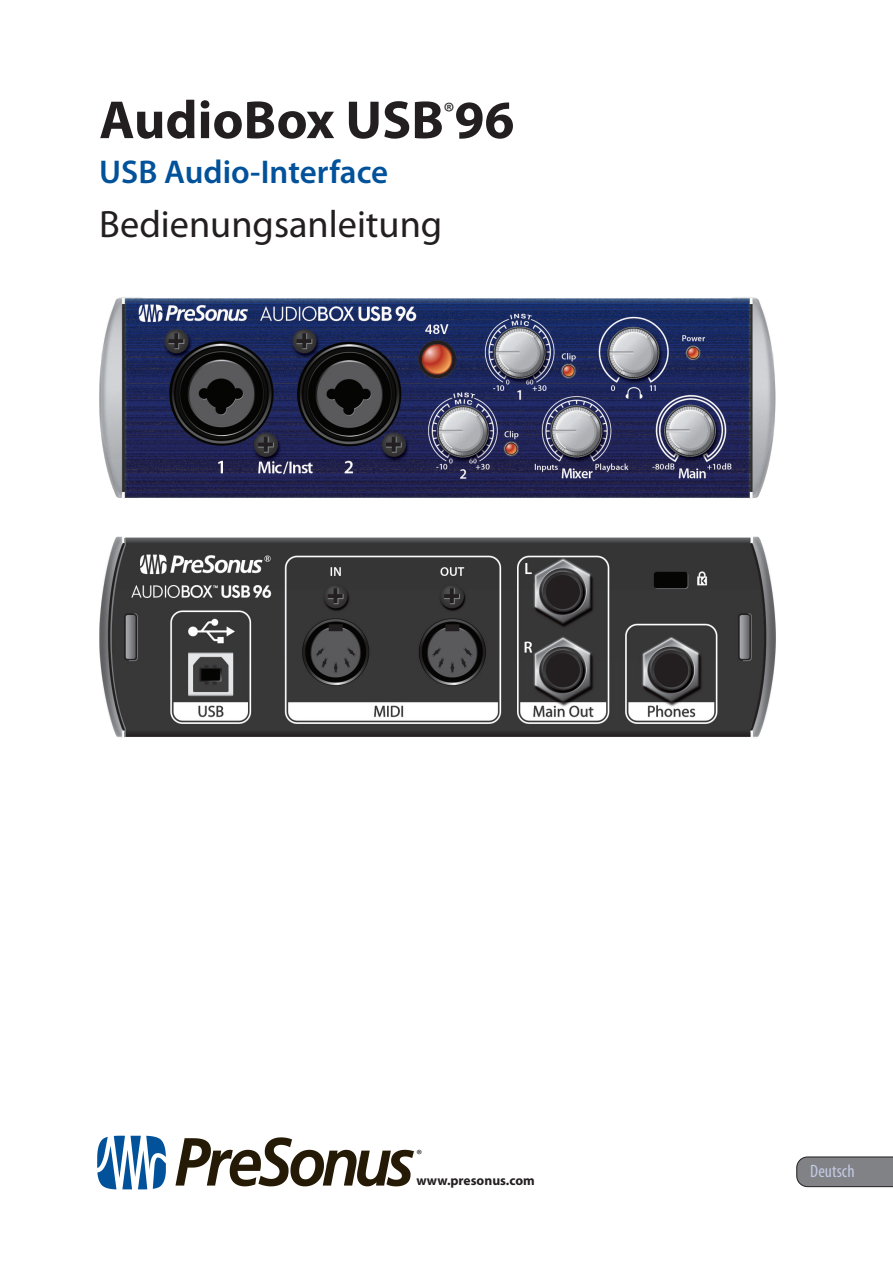
<style>
.page{position:relative;width:893px;height:1263px;background:#fff}
.page>*{position:absolute;margin:0;border:0;box-sizing:border-box;transform-origin:0 0}
.t1{font:700 54px "Myriad Pro";color:#231f20}
.t2{font:38.25px "Myriad Pro";color:#231f20}
.t3{font:600 33px "Myriad Pro";color:#01529b}
.t4{font:condensed 18px "Myriad Pro";color:#c3cbe4}
.t5{font:700 13.5px "Myriad Pro";color:#231f20}
.t6{font:13.5px "Myriad Pro";color:#231f20}
</style>
<div class="page">
<svg style="left:796px;top:1156px;width:97px;height:31px;background:#7e8082"></svg>
<svg style="left:97px;top:1136px;width:69px;height:53px"></svg>
<svg style="left:175px;top:1137px;width:239px;height:49px"></svg>
<img style="left:99px;top:297px;width:677px;height:202px">
<img style="left:99px;top:536px;width:677px;height:202px">
<h1 class="t1" style="left:99px;top:90px;width:417px">AudioBox USB<sup>®</sup>96</h1>
<p class="t3" style="left:99px;top:154px;width:290px">USB Audio-Interface</p>
<p class="t2" style="left:99px;top:203px;width:344px">Bedienungsanleitung</p>
<p class="t6" style="left:417px;top:1147px;width:7px">®</p>
<p class="t5" style="left:416px;top:1173px;width:120px">www.presonus.com</p>
<p class="t4" style="left:810px;top:1161px;width:46px">Deutsch</p>
</div>
